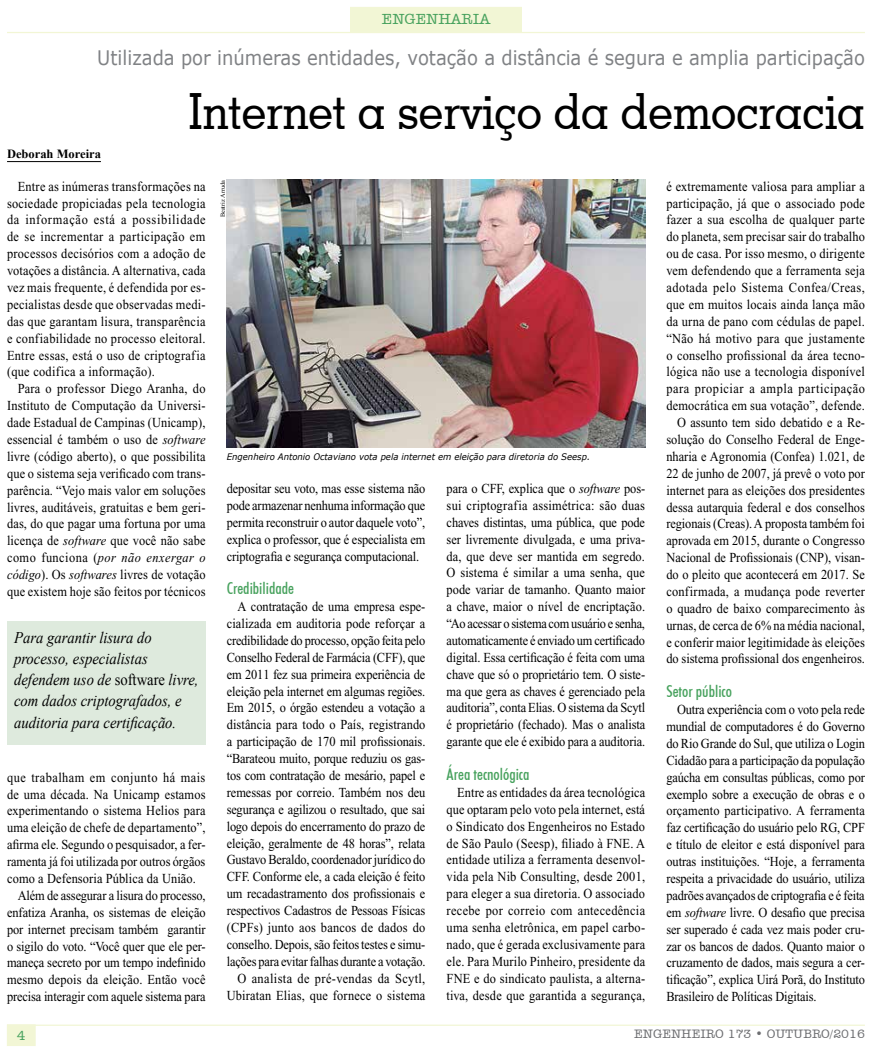
<style>
.page{position:relative;width:872px;height:1053px;background:#fff}
.page>*{position:absolute;margin:0;border:0;box-sizing:border-box;transform-origin:0 0}
.t1{font:500 50px "Geometric Slab 703 BT";color:#000;scale:.9 1}
.t2{font:20px "Verdana";color:#808285;scale:.9 1}
.t3{font:italic 16.25px/21.2px "Times New Roman";color:#000;scale:.9 1}
.t4{font:500 condensed 16.25px "Futura BT";color:#48a25e}
.t5{font:500 15px "Amer Typewriter IT Cby BT";color:#48a25e}
.t6{font:13.75px/16.9px "Times New Roman";color:#000;text-align:justify;scale:.9 1}
.t7{font:13.75px "Times New Roman";letter-spacing:.035em;color:#000;scale:.9 1}
.t8{font:500 13.75px "Amer Typewriter IT Cby BT";color:#48a25e}
.t9{font:500 12.5px "Amer Typewriter IT Cby BT";color:#6d6e71}
.t10{font:700 12.5px "Times New Roman";color:#000}
.t11{font:italic 9px "Verdana";color:#000;scale:.94 1}
.t12{font:6.25px "Times New Roman";color:#000}
.s1{font-style:italic}
.s2{font-style:normal}
</style>
<div class="page">
<img style="left:227px;top:180px;width:418px;height:267px">
<hr style="left:7px;top:32px;width:858px;height:1px;background:#f2f6d5">
<div style="left:350px;top:7px;width:172px;height:25px;background:#f2f6d5"></div>
<hr style="left:7px;top:1024px;width:858px;height:1px;background:#f2f6d5">
<div style="left:7px;top:1024px;width:28px;height:21px;background:#f2f6d5"></div>
<hr style="left:7px;top:161px;width:94px;height:1px;background:#000">
<div style="left:7px;top:620px;width:198px;height:124px;background:#deeadd"></div>
<p class="t5" style="left:382px;top:10px;width:110px">ENGENHARIA</p>
<h2 class="t2" style="left:97px;top:44px;width:854px">Utilizada por inúmeras entidades, votação a distância é segura e amplia participação</h2>
<h1 class="t1" style="left:189px;top:80px;width:752px">Internet a serviço da democracia</h1>
<p class="t10" style="left:7px;top:145px;width:95px">Deborah Moreira</p>
<p class="t6" style="left:7px;top:178px;width:222px;text-indent:11px">Entre as inúmeras transformações na sociedade propiciadas pela tecnologia da informação está a possibilidade de se incrementar a participação em processos decisórios com a adoção de votações a distância. A alternativa, cada vez mais frequente, é defendida por es&shy;pecialistas desde que observadas medi&shy;das que garantam lisura, transparência e confiabilidade no processo eleitoral.<br>Entre essas, está o uso de criptografia (que codifica a informação).</p>
<p class="t6" style="left:7px;top:380px;width:222px;text-indent:11px">Para o professor Diego Aranha, do Instituto de Computação da Universi&shy;dade Estadual de Campinas (Unicamp), essencial é também o uso de <span class="s1">software </span>livre (código aberto), o que possibilita que o sistema seja verificado com trans&shy;parência. “Vejo mais valor em soluções livres, auditáveis, gratuitas e bem geri&shy;das, do que pagar uma fortuna por uma licença de <span class="s1">software</span> que você não sabe como funciona (<span class="s1">por não enxergar o código</span>). Os <span class="s1">softwares</span> livres de votação que existem hoje são feitos por técnicos</p>
<p class="t3" style="left:14px;top:626px;width:206px">Para garantir lisura do processo, especialistas defendem uso de <span class="s2">software</span> livre, com dados criptografados, e auditoria para certificação.</p>
<p class="t7" style="left:7px;top:769px;width:222px">que trabalham em conjunto há mais</p>
<p class="t6" style="left:7px;top:785px;width:222px">de uma década. Na Unicamp estamos</p>
<p class="t6" style="left:7px;top:802px;width:222px">experimentando o sistema Helios para</p>
<p class="t6" style="left:7px;top:819px;width:222px">uma eleição de chefe de departamento”,</p>
<p class="t6" style="left:7px;top:836px;width:222px">afirma ele. Segundo o pesquisador, a fer-</p>
<p class="t6" style="left:7px;top:853px;width:222px">ramenta já foi utilizada por outros órgãos</p>
<p class="t6" style="left:7px;top:869px;width:211px">como a Defensoria Pública da União.</p>
<p class="t6" style="left:18px;top:886px;width:210px">Além de assegurar a lisura do processo,</p>
<p class="t6" style="left:7px;top:903px;width:222px">enfatiza Aranha, os sistemas de eleição</p>
<p class="t6" style="left:7px;top:920px;width:222px">por internet precisam também garantir</p>
<p class="t6" style="left:7px;top:937px;width:222px">o sigilo do voto. “Você quer que ele per-</p>
<p class="t6" style="left:7px;top:954px;width:222px">maneça secreto por um tempo indefinido</p>
<p class="t6" style="left:7px;top:971px;width:222px">mesmo depois da eleição. Então você</p>
<p class="t6" style="left:7px;top:988px;width:222px">precisa interagir com aquele sistema para</p>
<p class="t8" style="left:17px;top:1026px;width:10px">4</p>
<p class="t12" style="left:219px;top:217px;width:39px;rotate:-90deg">Beatriz Arruda</p>
<p class="t11" style="left:227px;top:451px;width:388px">Engenheiro Antonio Octaviano vota pela internet em eleição para diretoria do Seesp.</p>
<p class="t6" style="left:227px;top:480px;width:222px">depositar seu voto, mas esse sistema não pode armazenar nenhuma informação que permita reconstruir o autor daquele voto”, explica o professor, que é especialista em criptografia e segurança computacional.</p>
<p class="t4" style="left:227px;top:578px;width:69px">Credibilidade</p>
<p class="t6" style="left:227px;top:598px;width:222px;text-align:right">A contratação de uma empresa espe&shy;cializada em auditoria pode reforçar a credibilidade do processo, opção feita pelo Conselho Federal de Farmácia (CFF), que em 2011 fez sua primeira experiência de eleição pela internet em algumas regiões.<br>Em 2015, o órgão estendeu a votação a distância para todo o País, registrando a participação de 170 mil profissionais. “Barateou muito, porque reduziu os gas&shy;tos com contratação de mesário, papel e remessas por correio. Também nos deu segurança e agilizou o resultado, que sai logo depois do encerramento do prazo de eleição, geralmente de 48 horas”, relata Gustavo Beraldo, coordenador jurídico do CFF. Conforme ele, a cada eleição é feito um recadastramento dos profissionais e respectivos Cadastros de Pessoas Físicas (CPFs) junto aos bancos de dados do conselho. Depois, são feitos testes e simu&shy;lações para evitar falhas durante a votação.<br>O analista de pré-vendas da Scytl, Ubiratan Elias, que fornece o sistema</p>
<p class="t6" style="left:446px;top:480px;width:222px">para o CFF, explica que o <span class="s1">software</span> pos&shy;sui criptografia assimétrica: são duas chaves distintas, uma pública, que pode ser livremente divulgada, e uma priva&shy;da, que deve ser mantida em segredo.<br>O sistema é similar a uma senha, que pode variar de tamanho. Quanto maior a chave, maior o nível de encriptação. “Ao acessar o sistema com usuário e senha, automaticamente é enviado um certificado digital. Essa certificação é feita com uma chave que só o proprietário tem. O siste&shy;ma que gera as chaves é gerenciado pela auditoria”, conta Elias. O sistema da Scytl é proprietário (fechado). Mas o analista garante que ele é exibido para a auditoria.</p>
<p class="t4" style="left:446px;top:764px;width:84px">Área tecnológica</p>
<p class="t6" style="left:446px;top:783px;width:222px;text-indent:11px">Entre as entidades da área tecnológica que optaram pelo voto pela internet, está o Sindicato dos Engenheiros no Estado de São Paulo (Seesp), filiado à FNE. A entidade utiliza a ferramenta desenvol&shy;vida pela Nib Consulting, desde 2001, para eleger a sua diretoria. O associado recebe por correio com antecedência uma senha eletrônica, em papel carbo&shy;nado, que é gerada exclusivamente para ele. Para Murilo Pinheiro, presidente da FNE e do sindicato paulista, a alterna&shy;tiva, desde que garantida a segurança,</p>
<p class="t6" style="left:666px;top:178px;width:222px;text-align:right">é extremamente valiosa para ampliar a participação, já que o associado pode fazer a sua escolha de qualquer parte do planeta, sem precisar sair do trabalho ou de casa. Por isso mesmo, o dirigente vem defendendo que a ferramenta seja adotada pelo Sistema Confea/Creas, que em muitos locais ainda lança mão da urna de pano com cédulas de papel. “Não há motivo para que justamente o conselho profissional da área tecno&shy;lógica não use a tecnologia disponível para propiciar a ampla participação democrática em sua votação”, defende.<br>O assunto tem sido debatido e a Re&shy;solução do Conselho Federal de Enge&shy;nharia e Agronomia (Confea) 1.021, de 22 de junho de 2007, já prevê o voto por internet para as eleições dos presidentes dessa autarquia federal e dos conselhos regionais (Creas). A proposta também foi aprovada em 2015, durante o Congresso Nacional de Profissionais (CNP), visan&shy;do o pleito que acontecerá em 2017. Se confirmada, a mudança pode reverter o quadro de baixo comparecimento às urnas, de cerca de 6% na média nacional, e conferir maior legitimidade às eleições do sistema profissional dos engenheiros.</p>
<p class="t4" style="left:666px;top:681px;width:67px">Setor público</p>
<p class="t6" style="left:666px;top:701px;width:222px;text-indent:11px">Outra experiência com o voto pela rede mundial de computadores é do Governo do Rio Grande do Sul, que utiliza o Login Cidadão para a participação da população gaúcha em consultas públicas, como por exemplo sobre a execução de obras e o orçamento participativo. A ferramenta faz certificação do usuário pelo RG, CPF e título de eleitor e está disponível para outras instituições. “Hoje, a ferramenta respeita a privacidade do usuário, utiliza padrões avançados de criptografia e é feita em <span class="s1">software</span> livre. O desafio que precisa ser superado é cada vez mais poder cru&shy;zar os bancos de dados. Quanto maior o cruzamento de dados, mais segura a cer&shy;tificação”, explica Uirá Porã, do Instituto Brasileiro de Políticas Digitais.</p>
<p class="t9" style="left:634px;top:1025px;width:232px">ENGENHEIRO 173 • OUTUBRO/2016</p>
</div>
